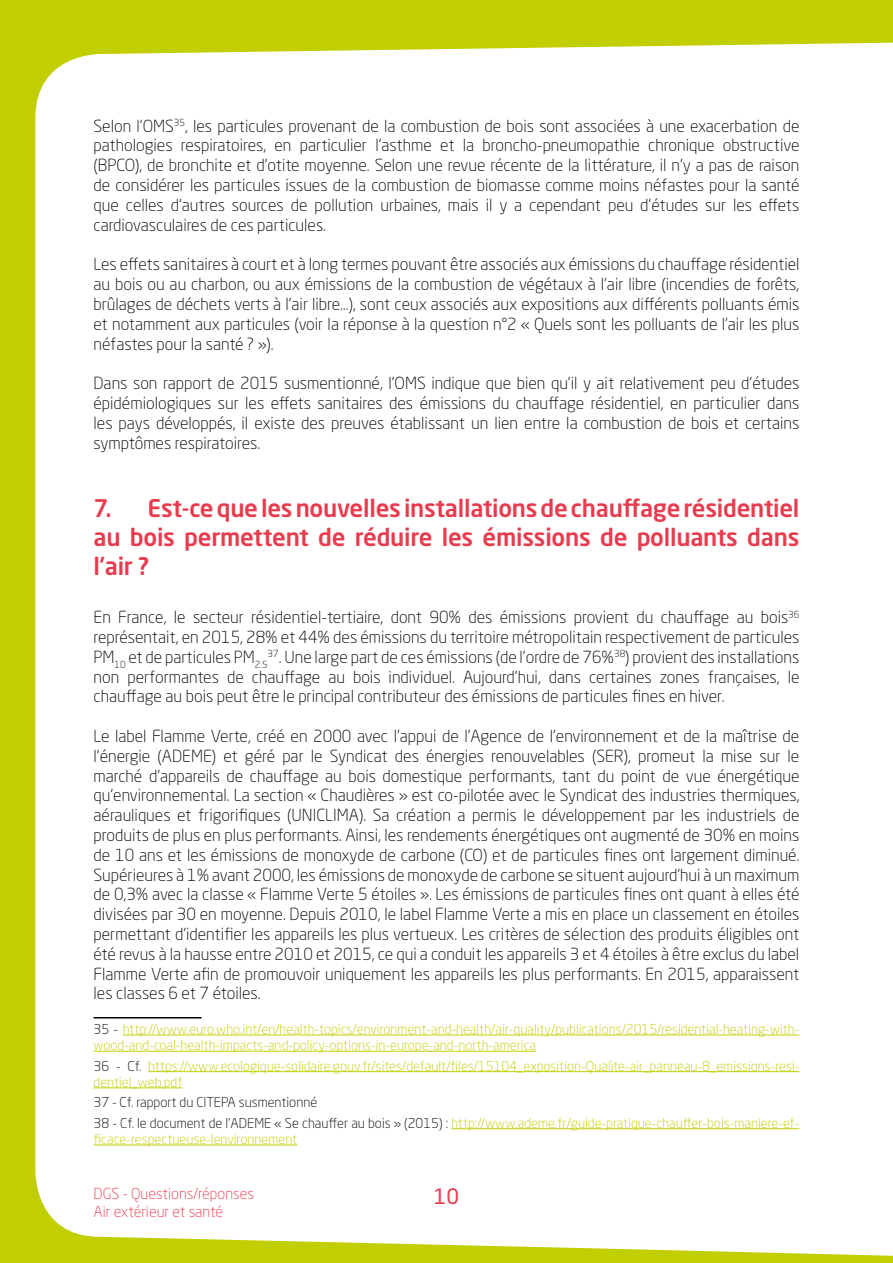
<style>
.page{position:relative;width:893px;height:1263px;background:#c1ce00}
.page>*{position:absolute;margin:0;border:0;box-sizing:border-box;transform-origin:0 0}
.t1{font:500 24px/28.8px "Neo Sans Std";letter-spacing:-.01em;color:#e83c4e;text-align:justify}
.t2{font:21px "Neo Sans Std";color:#e83c4e}
.t3{font:300 16.5px/19.8px "Neo Sans Std";color:#000;text-align:justify}
.t4{font:300 15px "Neo Sans Std";color:#e83c4e}
.t5{font:300 13.5px/16.2px "Neo Sans Std";color:#c1ce00}
.t6{font:300 13.5px/20.4px "Neo Sans Std";color:#000}
.s1{color:#000}
.s2{color:#c1ce00}
</style>
<div class="page">
<div style="left:35px;top:42px;width:858px;height:1214px;background:#fff"></div>
<hr style="left:94px;top:1017px;width:108px;height:1px;background:#000">
<hr style="left:123px;top:1035px;width:676px;height:1px;background:#c1ce00">
<hr style="left:94px;top:1051px;width:442px;height:1px;background:#c1ce00">
<hr style="left:148px;top:1071px;width:651px;height:1px;background:#c1ce00">
<hr style="left:94px;top:1087px;width:89px;height:1px;background:#c1ce00">
<hr style="left:451px;top:1128px;width:348px;height:1px;background:#c1ce00">
<hr style="left:94px;top:1145px;width:203px;height:1px;background:#c1ce00">
<p class="t3" style="left:94px;top:116px;width:707px">Selon l’OMS<sup>35</sup>, les particules provenant de la combustion de bois sont associées à une exacerbation de pathologies respiratoires, en particulier l’asthme et la broncho-pneumopathie chronique obstructive (BPCO), de bronchite et d’otite moyenne. Selon une revue récente de la littérature, il n’y a pas de raison de considérer les particules issues de la combustion de biomasse comme moins néfastes pour la santé que celles d’autres sources de pollution urbaines, mais il y a cependant peu d’études sur les effets cardiovasculaires de ces particules.</p>
<p class="t3" style="left:94px;top:254px;width:707px">Les effets sanitaires à court et à long termes pouvant être associés aux émissions du chauffage résidentiel au bois ou au charbon, ou aux émissions de la combustion de végétaux à l’air libre (incendies de forêts, brûlages de déchets verts à l’air libre…), sont ceux associés aux expositions aux différents polluants émis et notamment aux particules (voir la réponse à la question n°2 « Quels sont les polluants de l’air les plus néfastes pour la santé ? »).</p>
<p class="t3" style="left:94px;top:373px;width:707px">Dans son rapport de 2015 susmentionné, l’OMS indique que bien qu’il y ait relativement peu d’études épidémiologiques sur les effets sanitaires des émissions du chauffage résidentiel, en particulier dans les pays développés, il existe des preuves établissant un lien entre la combustion de bois et certains symptômes respiratoires.</p>
<h1 class="t1" style="left:94px;top:493px;width:707px">7. Est-ce que les nouvelles installations de chauffage résidentiel au bois permettent de réduire les émissions de polluants dans l’air ?</h1>
<p class="t3" style="left:94px;top:607px;width:707px">En France, le secteur résidentiel-tertiaire, dont 90% des émissions provient du chauffage au bois<sup>36 </sup>représentait, en 2015, 28% et 44% des émissions du territoire métropolitain respectivement de particules PM<sub>10</sub> et de particules PM<sub>2.5</sub><sup>37</sup>. Une large part de ces émissions (de l’ordre de 76%<sup>38</sup>) provient des installations non performantes de chauffage au bois individuel. Aujourd’hui, dans certaines zones françaises, le chauffage au bois peut être le principal contributeur des émissions de particules fines en hiver.</p>
<p class="t3" style="left:94px;top:726px;width:707px">Le label Flamme Verte, créé en 2000 avec l’appui de l’Agence de l’environnement et de la maîtrise de l’énergie (ADEME) et géré par le Syndicat des énergies renouvelables (SER), promeut la mise sur le marché d’appareils de chauffage au bois domestique performants, tant du point de vue énergétique qu’environnemental. La section « Chaudières » est co-pilotée avec le Syndicat des industries thermiques, aérauliques et frigorifiques (UNICLIMA). Sa création a permis le développement par les industriels de produits de plus en plus performants. Ainsi, les rendements énergétiques ont augmenté de 30% en moins de 10 ans et les émissions de monoxyde de carbone (CO) et de particules fines ont largement diminué.<br>Supérieures à 1% avant 2000, les émissions de monoxyde de carbone se situent aujourd’hui à un maximum de 0,3% avec la classe « Flamme Verte 5 étoiles ». Les émissions de particules fines ont quant à elles été divisées par 30 en moyenne. Depuis 2010, le label Flamme Verte a mis en place un classement en étoiles permettant d’identifier les appareils les plus vertueux. Les critères de sélection des produits éligibles ont été revus à la hausse entre 2010 et 2015, ce qui a conduit les appareils 3 et 4 étoiles à être exclus du label Flamme Verte afin de promouvoir uniquement les appareils les plus performants. En 2015, apparaissent les classes 6 et 7 étoiles.</p>
<p class="t5" style="left:94px;top:1021px;width:707px"><span class="s1">35 -</span> http://www.euro.who.int/en/health-topics/environment-and-health/air-quality/publications/2015/residential-heating-with&shy;wood-and-coal-health-impacts-and-policy-options-in-europe-and-north-america</p>
<p class="t5" style="left:94px;top:1057px;width:707px"><span class="s1">36 - Cf.</span> https://www.ecologique-solidaire.gouv.fr/sites/default/files/15104_exposition-Qualite-air_panneau-8_emissions-resi&shy;dentiel_web.pdf</p>
<p class="t6" style="left:94px;top:1092px;width:707px">37 - Cf. rapport du CITEPA susmentionné<br>38 - Cf. le document de l’ADEME « Se chauffer au bois » (2015) : <span class="s2">http://www.ademe.fr/guide-pratique-chauffer-bois-maniere-ef-</span></p>
<p class="t5" style="left:94px;top:1131px;width:205px">ficace-respectueuse-lenvironnement</p>
<p class="t4" style="left:94px;top:1185px;width:162px">DGS - Questions/réponses</p>
<p class="t2" style="left:434px;top:1183px;width:27px">10</p>
<p class="t4" style="left:94px;top:1203px;width:131px">Air extérieur et santé</p>
</div>
